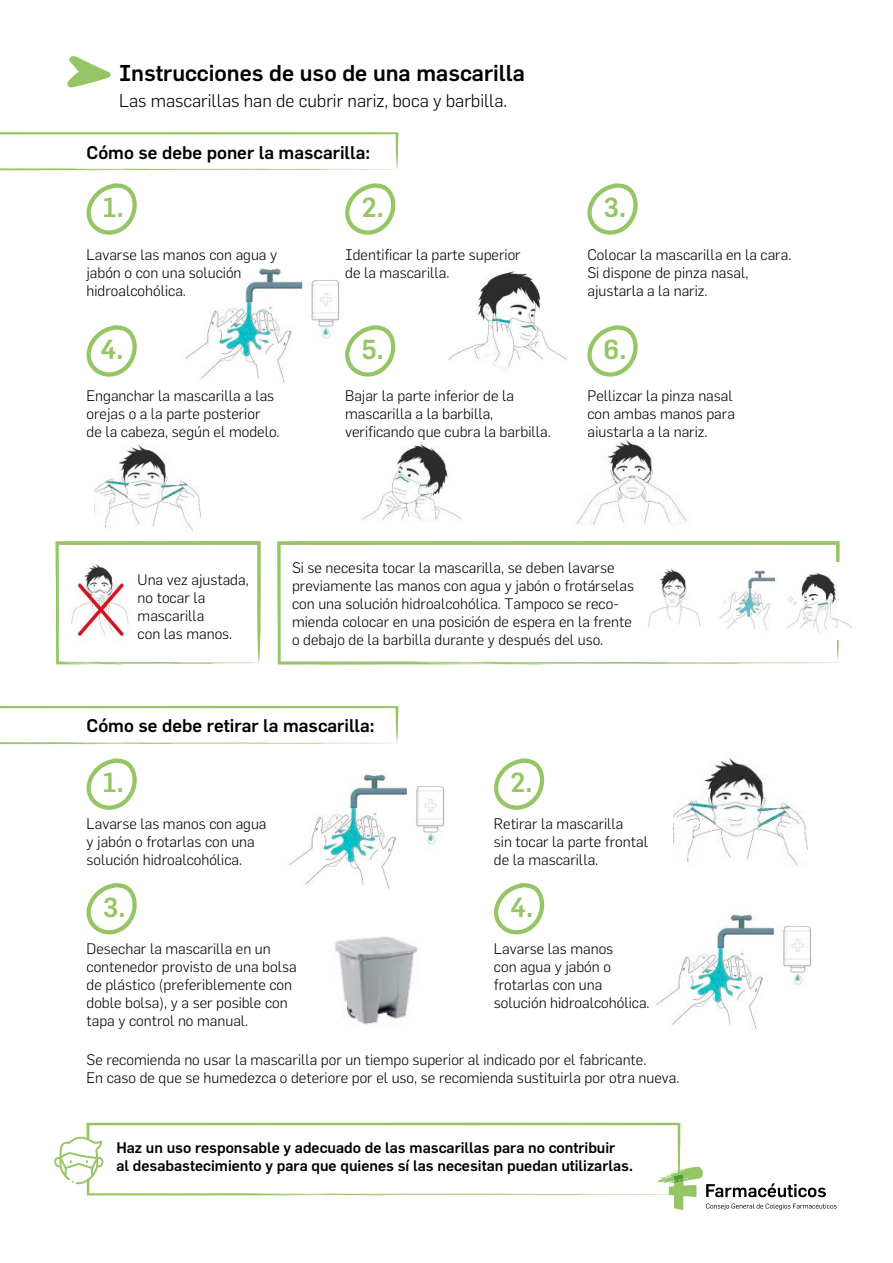
<style>
.page{position:relative;width:893px;height:1263px;background:#fff}
.page>*{position:absolute;margin:0;border:0;box-sizing:border-box;transform-origin:0 0}
.t1{font:500 27px "Flama Stdr";color:#95c564}
.t2{font:500 22.5px "Flama Stdr";color:#000}
.t3{font:500 18px "Flama Stdr";color:#000}
.t4{font:300 18px "Flama Stdr";color:#000}
.t5{font:300 15px/18px "Flama Stdr";color:#000}
.t6{font:500 15px/18px "Flama Stdr";color:#000}
</style>
<div class="page">
<img style="left:184px;top:268px;width:156px;height:116px">
<img style="left:448px;top:271px;width:119px;height:97px">
<img style="left:94px;top:445px;width:107px;height:86px">
<img style="left:360px;top:444px;width:102px;height:78px">
<svg style="left:86px;top:325px;width:51px;height:52px"></svg>
<svg style="left:345px;top:325px;width:51px;height:52px"></svg>
<svg style="left:587px;top:325px;width:51px;height:52px"></svg>
<svg style="left:67px;top:56px;width:44px;height:32px"></svg>
<svg style="left:0;top:132px;width:398px;height:38px"></svg>
<svg style="left:86px;top:183px;width:51px;height:52px"></svg>
<svg style="left:345px;top:183px;width:51px;height:52px"></svg>
<svg style="left:587px;top:183px;width:51px;height:52px"></svg>
<img style="left:576px;top:439px;width:111px;height:88px">
<svg style="left:55px;top:541px;width:206px;height:123px"></svg>
<svg style="left:277px;top:541px;width:563px;height:124px"></svg>
<img style="left:640px;top:562px;width:213px;height:77px">
<img style="left:656px;top:914px;width:155px;height:115px">
<img style="left:289px;top:774px;width:155px;height:115px">
<svg style="left:0;top:706px;width:398px;height:38px"></svg>
<svg style="left:86px;top:758px;width:51px;height:52px"></svg>
<svg style="left:494px;top:758px;width:51px;height:52px"></svg>
<svg style="left:86px;top:883px;width:51px;height:51px"></svg>
<svg style="left:494px;top:883px;width:51px;height:51px"></svg>
<img style="left:334px;top:936px;width:84px;height:89px">
<img style="left:674px;top:758px;width:133px;height:109px">
<svg style="left:54px;top:1122px;width:783px;height:88px"></svg>
<h2 class="t2" style="left:119px;top:59px;width:407px">Instrucciones de uso de una mascarilla</h2>
<p class="t4" style="left:119px;top:90px;width:390px">Las mascarillas han de cubrir nariz, boca y barbilla.</p>
<p class="t3" style="left:87px;top:141px;width:285px">Cómo se debe poner la mascarilla:</p>
<h1 class="t1" style="left:103px;top:191px;width:22px">1.</h1>
<h1 class="t1" style="left:361px;top:191px;width:24px">2.</h1>
<h1 class="t1" style="left:604px;top:191px;width:24px">3.</h1>
<p class="t5" style="left:87px;top:246px;width:192px">Lavarse las manos con agua y jabón o con una solución hidroalcohólica.</p>
<p class="t5" style="left:345px;top:246px;width:177px">Identificar la parte superior de la mascarilla.</p>
<p class="t5" style="left:587px;top:246px;width:206px">Colocar la mascarilla en la cara.<br>Si dispone de pinza nasal, ajustarla a la nariz.</p>
<h1 class="t1" style="left:100px;top:333px;width:25px">4.</h1>
<h1 class="t1" style="left:361px;top:333px;width:24px">5.</h1>
<h1 class="t1" style="left:604px;top:333px;width:24px">6.</h1>
<p class="t5" style="left:87px;top:386px;width:195px">Enganchar la mascarilla a las orejas o a la parte posterior<br>de la cabeza, según el modelo.</p>
<p class="t5" style="left:345px;top:386px;width:207px">Bajar la parte inferior de la mascarilla a la barbilla, verificando que cubra la barbilla.</p>
<p class="t5" style="left:587px;top:386px;width:149px">Pellizcar la pinza nasal con ambas manos para ajustarla a la nariz.</p>
<p class="t5" style="left:138px;top:571px;width:113px">Una vez ajustada, no tocar la mascarilla<br>con las manos.</p>
<p class="t5" style="left:292px;top:559px;width:344px">Si se necesita tocar la mascarilla, se deben lavarse previamente las manos con agua y jabón o frotárselas con una solución hidroalcohólica. Tampoco se reco&shy;mienda colocar en una posición de espera en la frente o debajo de la barbilla durante y después del uso.</p>
<p class="t3" style="left:87px;top:715px;width:290px">Cómo se debe retirar la mascarilla:</p>
<h1 class="t1" style="left:103px;top:766px;width:22px">1.</h1>
<h1 class="t1" style="left:510px;top:766px;width:24px">2.</h1>
<p class="t5" style="left:87px;top:814px;width:181px">Lavarse las manos con agua y jabón o frotarlas con una solución hidroalcohólica.</p>
<p class="t5" style="left:494px;top:814px;width:156px">Retirar la mascarilla<br>sin tocar la parte frontal de la mascarilla.</p>
<h1 class="t1" style="left:103px;top:891px;width:24px">3.</h1>
<h1 class="t1" style="left:510px;top:891px;width:25px">4.</h1>
<p class="t5" style="left:87px;top:939px;width:212px">Desechar la mascarilla en un contenedor provisto de una bolsa de plástico (preferiblemente con doble bolsa), y a ser posible con tapa y control no manual.</p>
<p class="t5" style="left:494px;top:939px;width:157px">Lavarse las manos<br>con agua y jabón o frotarlas con una solución hidroalcohólica.</p>
<p class="t5" style="left:87px;top:1051px;width:595px">Se recomienda no usar la mascarilla por un tiempo superior al indicado por el fabricante.<br>En caso de que se humedezca o deteriore por el uso, se recomienda sustituirla por otra nueva.</p>
<p class="t6" style="left:116px;top:1139px;width:518px">Haz un uso responsable y adecuado de las mascarillas para no contribuir<br>al desabastecimiento y para que quienes sí las necesitan puedan utilizarlas.</p>
</div>
